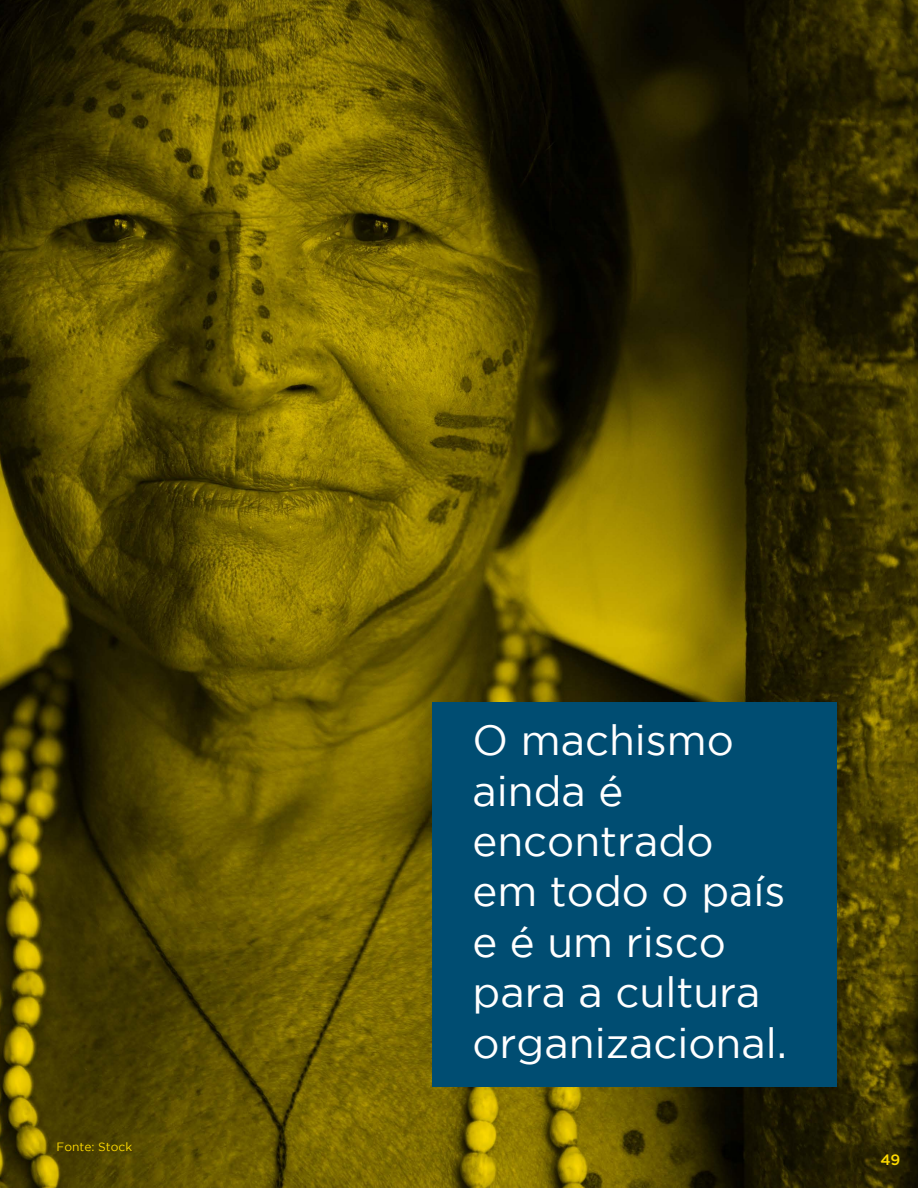
<style>
.page{position:relative;width:918px;height:1188px;background:#fff}
.page>*{position:absolute;margin:0;border:0;box-sizing:border-box;transform-origin:0 0}
.t1{font:42px/50.4px "Gotham";color:#fff}
.t2{font:500 15px "Gotham";color:#fdda00}
.t3{font:12px "Gotham";color:#fdda00}
</style>
<div class="page">
<img style="left:0;top:0;width:918px;height:1188px">
<div style="left:432px;top:702px;width:405px;height:385px;background:#004d72"></div>
<p class="t3" style="left:57px;top:1140px;width:77px">Fonte: Stock</p>
<p class="t1" style="left:472px;top:714px;width:316px">O machismo ainda é encontrado em todo o país e é um risco para a cultura organizacional.</p>
<p class="t2" style="left:880px;top:1150px;width:21px">49</p>
</div>
